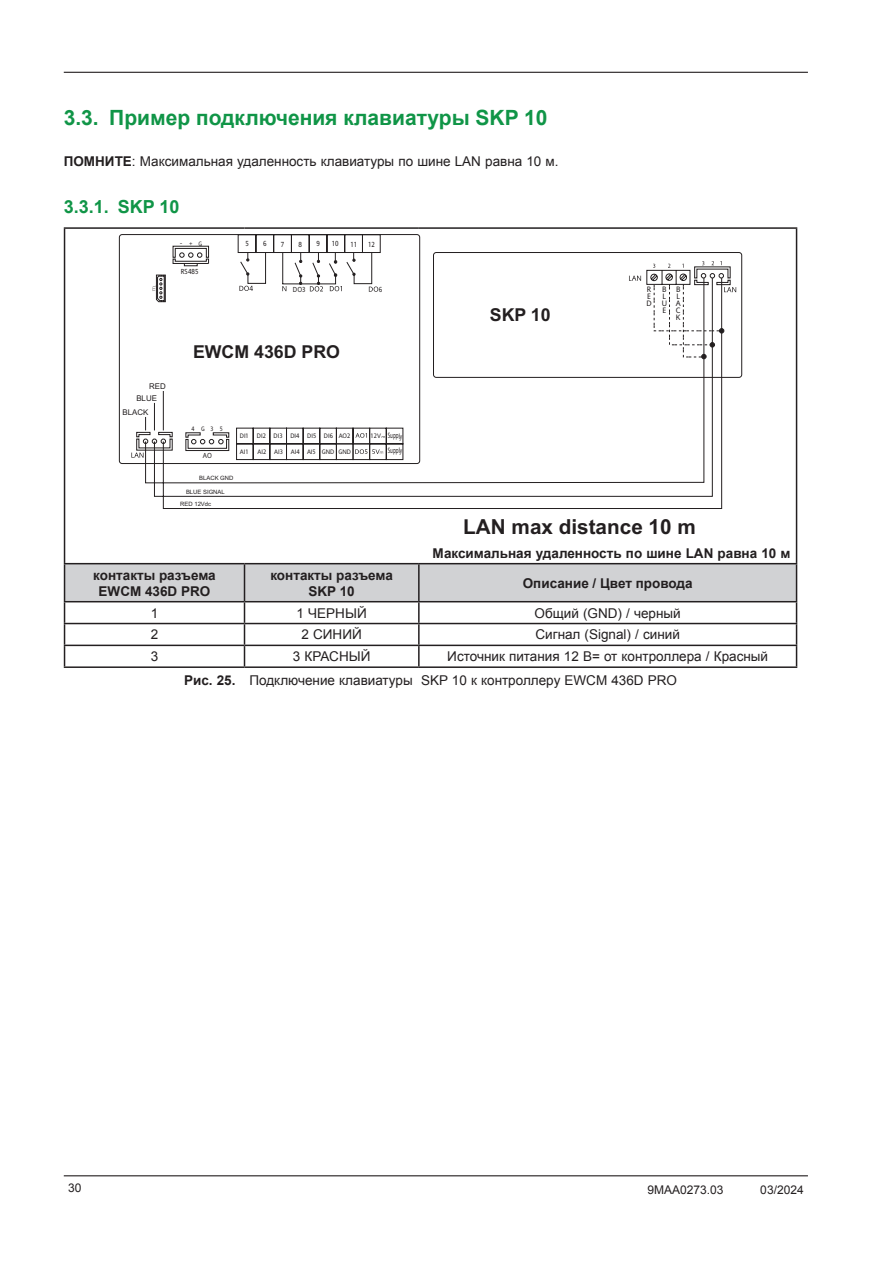
<style>
.page{position:relative;width:893px;height:1263px;background:#fff}
.page>*{position:absolute;margin:0;border:0;box-sizing:border-box;transform-origin:0 0}
.t1{font:700 21px "Arial";color:#109547}
.t2{font:700 20.7px "Arial";color:#231f20}
.t3{font:700 18px "Arial";color:#109547}
.t4{font:700 17.7px "Arial";color:#231f20}
.t5{font:13.5px/23.7px "Arial";color:#231f20}
.t6{font:700 13.5px/16.2px "Arial";color:#231f20;text-align:center}
.t7{font:12px "Arial";color:#231f20}
.t8{font:7.95px/11.6px "Arial";color:#231f20}
.t9{font:7.95px/6.9px "Invensys Andale";color:#231f20;text-align:justify}
.t10{font:7.65px "Invensys Andale";color:#231f20;scale:.65 1}
.t11{font:7.35px "Invensys Andale";color:#231f20;scale:.91 1}
.t12{font:6.45px "Invensys Andale";color:#231f20;scale:.96 1}
.t13{font:6.45px "Invensys Andale";color:#231f20;scale:.91 1}
.t14{font:5.85px "Arial";color:#231f20}
.s1{font-weight:700}
</style>
<div class="page">
<hr style="left:64px;top:72px;width:744px;height:1px;background:#231f20">
<hr style="left:64px;top:1175px;width:744px;height:1px;background:#231f20">
<hr style="left:796px;top:229px;width:1px;height:334px;background:#231f20">
<hr style="left:64px;top:666px;width:180px;height:2px;background:#231f20">
<hr style="left:244px;top:666px;width:175px;height:2px;background:#231f20">
<hr style="left:419px;top:666px;width:378px;height:2px;background:#231f20">
<hr style="left:64px;top:227px;width:180px;height:2px;background:#231f20">
<hr style="left:64px;top:229px;width:1px;height:334px;background:#231f20">
<hr style="left:244px;top:227px;width:175px;height:2px;background:#231f20">
<hr style="left:419px;top:227px;width:378px;height:2px;background:#231f20">
<hr style="left:64px;top:563px;width:180px;height:1px;background:#231f20">
<hr style="left:244px;top:563px;width:175px;height:1px;background:#231f20">
<hr style="left:419px;top:563px;width:378px;height:1px;background:#231f20">
<svg style="left:64px;top:564px;width:733px;height:102px"></svg>
<svg style="left:238px;top:234px;width:143px;height:43px"></svg>
<svg style="left:172px;top:245px;width:37px;height:21px"></svg>
<svg style="left:155px;top:275px;width:11px;height:2px"></svg>
<svg style="left:131px;top:431px;width:14px;height:27px"></svg>
<svg style="left:145px;top:277px;width:578px;height:232px"></svg>
<div style="left:433px;top:252px;width:309px;height:126px;border:1px solid #231f20;border-radius:3px"></div>
<svg style="left:629px;top:261px;width:107px;height:98px"></svg>
<h1 class="t1" style="left:64px;top:103px;width:485px">3.3. Пример подключения клавиатуры SKP 10</h1>
<p class="t5" style="left:64px;top:149px;width:496px"><span class="s1">ПОМНИТЕ</span>: Максимальная удаленность клавиатуры по шине LAN равна 10 м.</p>
<h3 class="t3" style="left:64px;top:194px;width:117px">3.3.1. SKP 10</h3>
<p class="t13" style="left:180px;top:239px;width:26px">-+G</p>
<p class="t11" style="left:181px;top:266px;width:21px">RS485</p>
<p class="t11" style="left:245px;top:238px;width:5px">5</p>
<p class="t11" style="left:263px;top:239px;width:5px">6</p>
<p class="t11" style="left:281px;top:239px;width:5px">7</p>
<p class="t11" style="left:299px;top:239px;width:5px">8</p>
<p class="t11" style="left:316px;top:238px;width:5px">9</p>
<p class="t11" style="left:332px;top:239px;width:9px">10</p>
<p class="t11" style="left:350px;top:239px;width:9px">11</p>
<p class="t11" style="left:368px;top:239px;width:9px">12</p>
<p class="t11" style="left:293px;top:284px;width:16px">DO3</p>
<p class="t11" style="left:379px;top:284px;width:5px">6</p>
<p class="t8" style="left:136px;top:381px;width:31px;text-indent:13px">RED<br>BLUE</p>
<p class="t8" style="left:122px;top:406px;width:27px">BLACK</p>
<h3 class="t4" style="left:193px;top:339px;width:149px">EWCM 436D PRO</h3>
<p class="t13" style="left:192px;top:425px;width:36px">4G35</p>
<p class="t11" style="left:203px;top:450px;width:11px">AO</p>
<p class="t12" style="left:240px;top:431px;width:117px">DI1 DI2 DI3 DI4 DI5 DI6 AO2</p>
<p class="t12" style="left:240px;top:447px;width:11px">AI1</p>
<p class="t12" style="left:258px;top:447px;width:45px">AI2 AI3 AI4</p>
<p class="t12" style="left:307px;top:447px;width:47px">AI5 GND GND</p>
<p class="t14" style="left:199px;top:473px;width:36px">BLACK GND</p>
<p class="t14" style="left:180px;top:500px;width:32px">RED 12Vdc</p>
<p class="t14" style="left:186px;top:488px;width:40px">BLUE SIGNAL</p>
<p class="t10" style="left:388px;top:430px;width:24px;rotate:1deg">Supply</p>
<p class="t12" style="left:371px;top:431px;width:12px">12V</p>
<p class="t10" style="left:388px;top:445px;width:24px;rotate:1deg">Supply</p>
<h3 class="t4" style="left:490px;top:302px;width:62px">SKP 10</h3>
<p class="t9" style="left:646px;top:286px;width:7px">R E D</p>
<p class="t9" style="left:662px;top:286px;width:7px">B L U E</p>
<p class="t9" style="left:676px;top:286px;width:7px">B L A C K</p>
<h2 class="t2" style="left:463px;top:512px;width:234px">LAN max distance 10 m</h2>
<p class="t6" style="left:433px;top:545px;width:359px">Максимальная удаленность по шине LAN равна 10 м</p>
<p class="t6" style="left:93px;top:567px;width:124px">контакты разъема<br>EWCM 436D PRO</p>
<p class="t6" style="left:270px;top:567px;width:124px">контакты разъема<br>SKP 10</p>
<p class="t6" style="left:523px;top:575px;width:171px">Описание / Цвет провода</p>
<p class="t5" style="left:151px;top:601px;width:9px">1</p>
<p class="t5" style="left:297px;top:601px;width:72px">1 ЧЕРНЫЙ</p>
<p class="t5" style="left:535px;top:601px;width:148px">Общий (GND) / черный</p>
<p class="t5" style="left:151px;top:623px;width:9px">2</p>
<p class="t5" style="left:302px;top:623px;width:62px">2 СИНИЙ</p>
<p class="t5" style="left:535px;top:623px;width:146px">Сигнал (Signal) / синий</p>
<p class="t5" style="left:151px;top:645px;width:9px">3</p>
<p class="t5" style="left:293px;top:645px;width:79px">3 КРАСНЫЙ</p>
<p class="t5" style="left:184px;top:645px;width:586px;text-indent:263px">Источник питания 12 В= от контроллера / Красный<br><span class="s1">Рис. 25.</span> Подключение клавиатуры SKP 10 к контроллеру EWCM 436D PRO</p>
<p class="t7" style="left:68px;top:1179px;width:15px">30</p>
<p class="t7" style="left:648px;top:1182px;width:78px">9MAA0273.03</p>
<p class="t7" style="left:760px;top:1182px;width:45px">03/2024</p>
</div>
